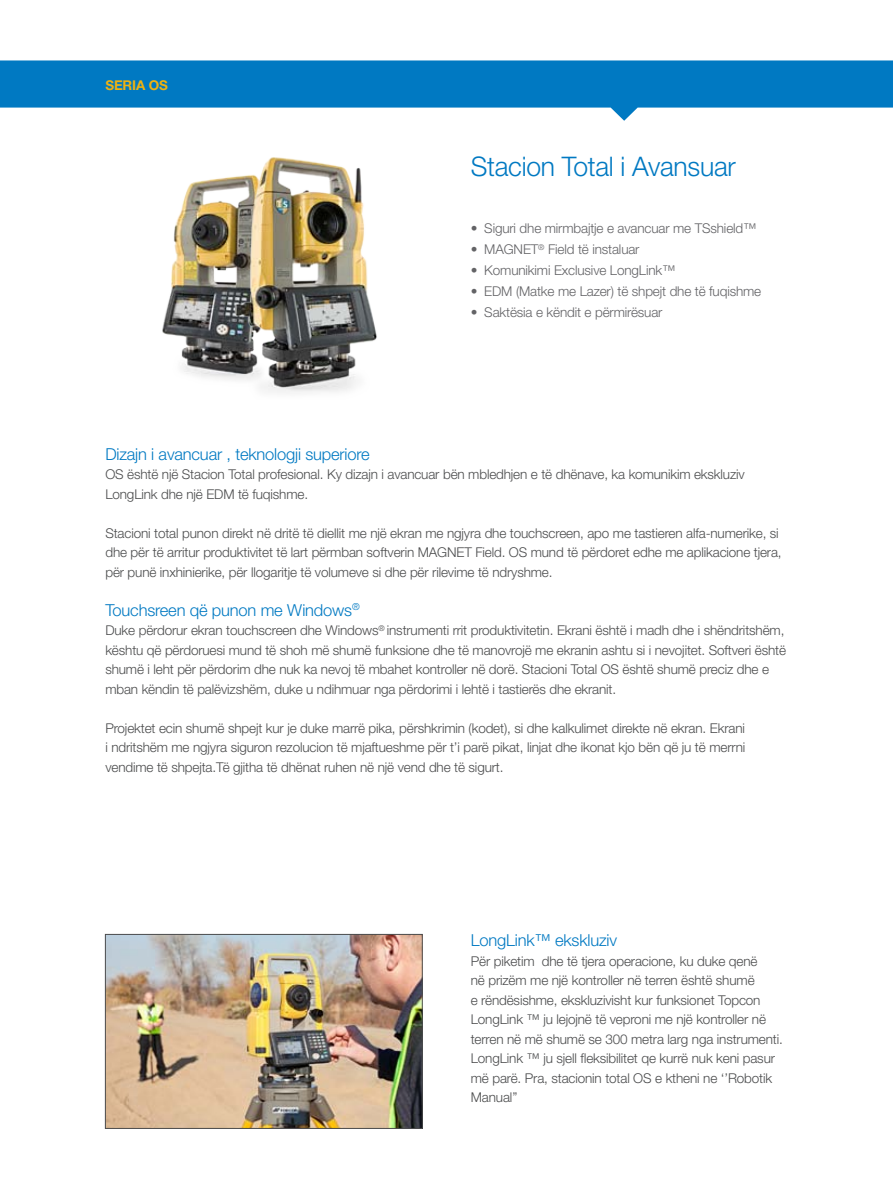
<style>
.page{position:relative;width:893px;height:1188px;background:#fff}
.page>*{position:absolute;margin:0;border:0;box-sizing:border-box;transform-origin:0 0}
.t1{font:300 27px "Helvetica Neue LT Std";letter-spacing:-.01em;color:#0079c2}
.t2{font:300 16.5px "Helvetica Neue LT Std";letter-spacing:-.01em;color:#0079c2}
.t3{font:300 13.5px/19.5px "Helvetica Neue LT Std";letter-spacing:-.01em;color:#4b4c4d}
.t4{font:300 13.5px "Helvetica Neue LT Std";letter-spacing:-.01em;color:#636366}
.t5{font:700 13.5px "Helvetica Neue LT Std";letter-spacing:-.01em;color:#efb211}
</style>
<div class="page">
<svg style="left:0;top:60px;width:893px;height:61px;fill:#0079c2"></svg>
<img style="left:107px;top:936px;width:313px;height:191px">
<div style="left:105px;top:934px;width:317px;height:195px;border:1px solid #4b4c4d"></div>
<img style="left:162px;top:178px;width:63px;height:201px">
<img style="left:225px;top:157px;width:152px;height:236px">
<p class="t5" style="left:105px;top:76px;width:64px">SERIA OS</p>
<h1 class="t1" style="left:471px;top:150px;width:266px">Stacion Total i Avansuar</h1>
<p class="t4" style="left:471px;top:220px;width:287px">• Siguri dhe mirmbajtje e avancuar me TSshield™</p>
<p class="t4" style="left:471px;top:241px;width:170px">• MAGNET<sup>®</sup> Field të instaluar</p>
<p class="t4" style="left:471px;top:262px;width:206px">• Komunikimi Exclusive LongLink™</p>
<p class="t4" style="left:471px;top:283px;width:292px">• EDM (Matke me Lazer) të shpejt dhe të fuqishme</p>
<p class="t4" style="left:471px;top:304px;width:193px">• Saktësia e këndit e përmirësuar</p>
<p class="t2" style="left:105px;top:444px;width:266px">Dizajn i avancuar , teknologji superiore</p>
<p class="t3" style="left:105px;top:465px;width:641px">OS është një Stacion Total profesional. Ky dizajn i avancuar bën mbledhjen e të dhënave, ka komunikim ekskluziv<br>LongLink dhe një EDM të fuqishme.</p>
<p class="t3" style="left:105px;top:523px;width:678px">Stacioni total punon direkt në dritë të diellit me një ekran me ngjyra dhe touchscreen, apo me tastieren alfa-numerike, si dhe për të arritur produktivitet të lart përmban softverin MAGNET Field. OS mund të përdoret edhe me aplikacione tjera, për punë inxhinierike, për llogaritje të volumeve si dhe për rilevime të ndryshme.</p>
<p class="t2" style="left:105px;top:600px;width:256px">Touchsreen që punon me Windows<sup>®</sup></p>
<p class="t3" style="left:105px;top:621px;width:682px">Duke përdorur ekran touchscreen dhe Windows<sup>®</sup> instrumenti rrit produktivitetin. Ekrani është i madh dhe i shëndritshëm, kështu që përdoruesi mund të shoh më shumë funksione dhe të manovrojë me ekranin ashtu si i nevojitet. Softveri është shumë i leht për përdorim dhe nuk ka nevoj të mbahet kontroller në dorë. Stacioni Total OS është shumë preciz dhe e mban këndin të palëvizshëm, duke u ndihmuar nga përdorimi i lehtë i tastierës dhe ekranit.</p>
<p class="t3" style="left:105px;top:718px;width:641px;text-align:justify">Projektet ecin shumë shpejt kur je duke marrë pika, përshkrimin (kodet), si dhe kalkulimet direkte në ekran. Ekrani i ndritshëm me ngjyra siguron rezolucion të mjaftueshme për t’i parë pikat, linjat dhe ikonat kjo bën që ju të merrni vendime të shpejta.Të gjitha të dhënat ruhen në një vend dhe të sigurt.</p>
<p class="t2" style="left:471px;top:930px;width:148px">LongLink™ ekskluziv</p>
<p class="t3" style="left:471px;top:951px;width:314px">Për piketim dhe të tjera operacione, ku duke qenë<br>në prizëm me një kontroller në terren është shumë<br>e rëndësishme, ekskluzivisht kur funksionet Topcon LongLink ™ ju lejojnë të veproni me një kontroller në terren në më shumë se 300 metra larg nga instrumenti.<br>LongLink ™ ju sjell fleksibilitet qe kurrë nuk keni pasur më parë. Pra, stacionin total OS e ktheni ne ‘’Robotik Manual’’</p>
</div>
